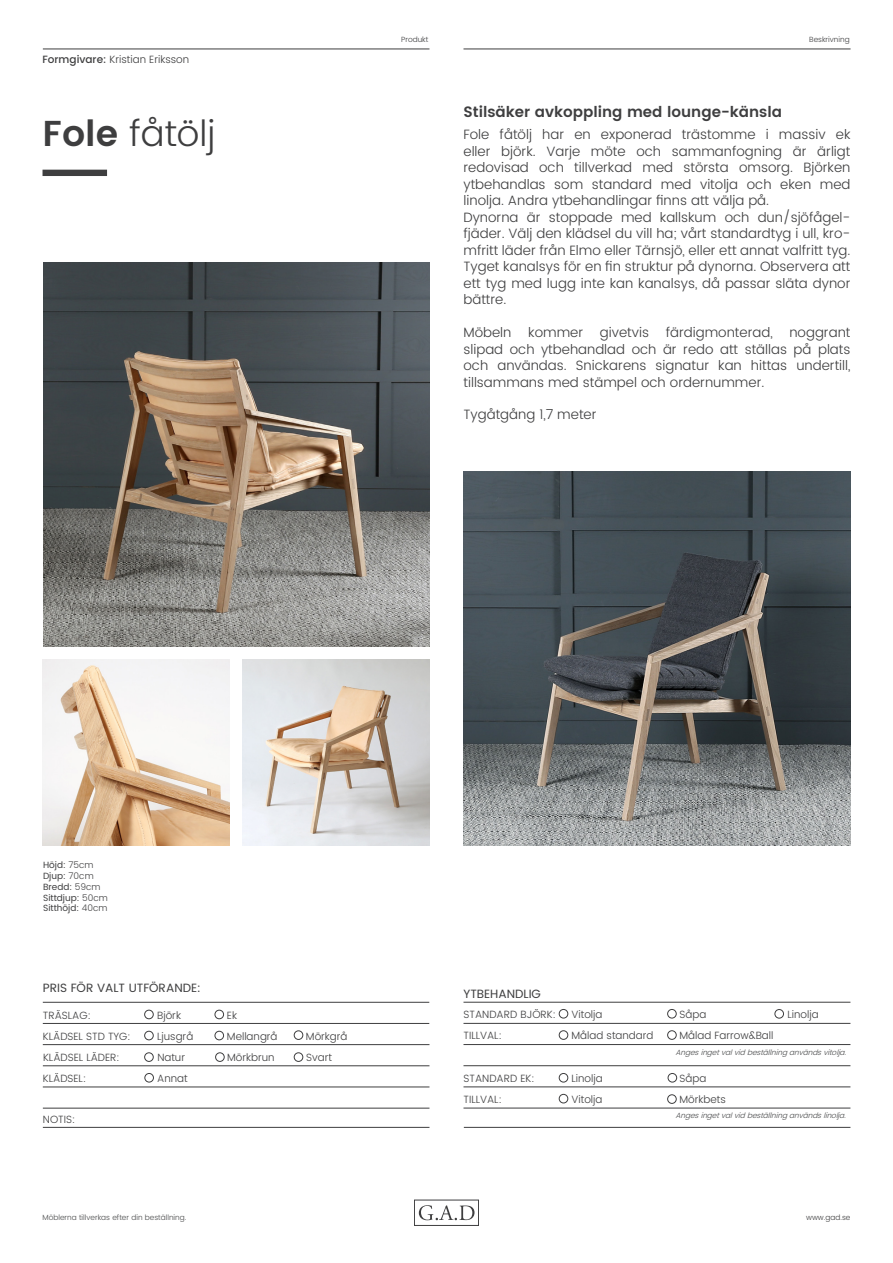
<style>
.page{position:relative;width:893px;height:1263px;background:#fff}
.page>*{position:absolute;margin:0;border:0;box-sizing:border-box;transform-origin:0 0}
.t1{font:300 36px "Poppins";color:#3e3e3f}
.t2{font:600 15px "Poppins";color:#3e3e3f}
.t3{font:300 13.5px/16.5px "Poppins";color:#3e3e3f;text-align:justify}
.t4{font:12px "Poppins";color:#3e3e3f}
.t5{font:300 10.5px "Poppins";color:#3e3e3f}
.t6{font:9px/10.8px "Poppins";color:#3e3e3f}
.t7{font:italic 300 7.5px "Poppins";color:#4a4b4c}
.t8{font:300 7.5px "Poppins";color:#4a4b4c}
.t9{font:300 7.5px "Poppins";color:#3e3e3f}
.s1{font-weight:500}
.s2{font-weight:600}
.s3{font-weight:300}
</style>
<div class="page">
<hr style="left:43px;top:49px;width:386px;height:1px;background:#3e3e3f">
<hr style="left:463px;top:49px;width:387px;height:1px;background:#3e3e3f">
<hr style="left:43px;top:1002px;width:386px;height:1px;background:#3e3e3f">
<hr style="left:43px;top:1023px;width:386px;height:1px;background:#3e3e3f">
<hr style="left:43px;top:1044px;width:386px;height:1px;background:#3e3e3f">
<hr style="left:43px;top:1065px;width:386px;height:1px;background:#3e3e3f">
<hr style="left:43px;top:1108px;width:386px;height:1px;background:#3e3e3f">
<hr style="left:43px;top:1127px;width:386px;height:1px;background:#3e3e3f">
<hr style="left:463px;top:1002px;width:387px;height:1px;background:#3e3e3f">
<hr style="left:463px;top:1023px;width:387px;height:1px;background:#3e3e3f">
<hr style="left:463px;top:1044px;width:387px;height:1px;background:#3e3e3f">
<hr style="left:463px;top:1065px;width:387px;height:1px;background:#3e3e3f">
<hr style="left:463px;top:1087px;width:387px;height:1px;background:#3e3e3f">
<hr style="left:463px;top:1108px;width:387px;height:1px;background:#3e3e3f">
<div style="left:559px;top:1009px;width:9px;height:9px;border:1px solid #3e3e3f;border-radius:50%"></div>
<div style="left:667px;top:1009px;width:9px;height:9px;border:1px solid #3e3e3f;border-radius:50%"></div>
<div style="left:775px;top:1009px;width:9px;height:9px;border:1px solid #3e3e3f;border-radius:50%"></div>
<div style="left:559px;top:1030px;width:9px;height:9px;border:1px solid #3e3e3f;border-radius:50%"></div>
<div style="left:559px;top:1073px;width:9px;height:9px;border:1px solid #3e3e3f;border-radius:50%"></div>
<div style="left:668px;top:1073px;width:9px;height:9px;border:1px solid #3e3e3f;border-radius:50%"></div>
<div style="left:559px;top:1094px;width:9px;height:9px;border:1px solid #3e3e3f;border-radius:50%"></div>
<div style="left:667px;top:1094px;width:9px;height:9px;border:1px solid #3e3e3f;border-radius:50%"></div>
<hr style="left:43px;top:1087px;width:386px;height:1px;background:#3e3e3f">
<div style="left:43px;top:170px;width:64px;height:6px;background:#3e3e3f"></div>
<svg style="left:419px;top:1205px;width:55px;height:15px"></svg>
<div style="left:414px;top:1200px;width:65px;height:26px;border:1px solid #3e3e3f"></div>
<hr style="left:464px;top:1127px;width:386px;height:1px;background:#3e3e3f">
<div style="left:667px;top:1030px;width:9px;height:9px;border:1px solid #3e3e3f;border-radius:50%"></div>
<div style="left:144px;top:1031px;width:9px;height:9px;border:1px solid #3e3e3f;border-radius:50%"></div>
<div style="left:215px;top:1031px;width:9px;height:9px;border:1px solid #3e3e3f;border-radius:50%"></div>
<div style="left:215px;top:1052px;width:9px;height:9px;border:1px solid #3e3e3f;border-radius:50%"></div>
<div style="left:144px;top:1010px;width:9px;height:9px;border:1px solid #3e3e3f;border-radius:50%"></div>
<div style="left:215px;top:1010px;width:9px;height:9px;border:1px solid #3e3e3f;border-radius:50%"></div>
<img style="left:43px;top:263px;width:386px;height:383px">
<img style="left:463px;top:471px;width:387px;height:374px">
<img style="left:243px;top:659px;width:186px;height:186px">
<div style="left:294px;top:1052px;width:9px;height:9px;border:1px solid #3e3e3f;border-radius:50%"></div>
<div style="left:144px;top:1052px;width:9px;height:9px;border:1px solid #3e3e3f;border-radius:50%"></div>
<div style="left:145px;top:1073px;width:9px;height:9px;border:1px solid #3e3e3f;border-radius:50%"></div>
<img style="left:43px;top:659px;width:187px;height:186px">
<div style="left:294px;top:1030px;width:9px;height:10px;border:1px solid #3e3e3f;border-radius:50%"></div>
<p class="t5" style="left:43px;top:51px;width:148px"><span class="s1">Formgivare:</span> Kristian Eriksson</p>
<p class="t1" style="left:43px;top:107px;width:174px"><span class="s2">Fole</span> fåtölj</p>
<p class="t9" style="left:401px;top:34px;width:29px">Produkt</p>
<p class="t9" style="left:809px;top:34px;width:42px">Beskrivning</p>
<p class="t2" style="left:463px;top:100px;width:320px">Stilsäker avkoppling med lounge-känsla</p>
<p class="t3" style="left:463px;top:127px;width:388px">Fole fåtölj har en exponerad trästomme i massiv ek eller björk. Varje möte och sammanfogning är ärligt redovisad och tillverkad med största omsorg. Björken ytbehandlas som standard med vitolja och eken med linolja. Andra ytbehandlingar finns att välja på.</p>
<p class="t3" style="left:463px;top:209px;width:388px">Dynorna är stoppade med kallskum och dun/sjöfågel&shy;fjäder. Välj den klädsel du vill ha; vårt standardtyg i ull, kro&shy;mfritt läder från Elmo eller Tärnsjö, eller ett annat valfritt tyg.<br>Tyget kanalsys för en fin struktur på dynorna. Observera att ett tyg med lugg inte kan kanalsys, då passar släta dynor bättre.</p>
<p class="t3" style="left:463px;top:325px;width:388px">Möbeln kommer givetvis färdigmonterad, noggrant slipad och ytbehandlad och är redo att ställas på plats och användas. Snickarens signatur kan hittas undertill, tillsammans med stämpel och ordernummer.</p>
<p class="t3" style="left:463px;top:407px;width:135px">Tygåtgång 1,7 meter</p>
<p class="t6" style="left:43px;top:860px;width:59px">Höjd: <span class="s3">75cm<br></span>Djup: <span class="s3">70cm<br></span>Bredd: <span class="s3">59cm</span></p>
<p class="t6" style="left:43px;top:892px;width:66px">Sittdjup: <span class="s3">50cm<br></span>Sitthöjd: <span class="s3">40cm</span></p>
<p class="t4" style="left:43px;top:979px;width:159px">PRIS FÖR VALT UTFÖRANDE:</p>
<p class="t5" style="left:43px;top:1007px;width:49px">TRÄSLAG:</p>
<p class="t5" style="left:157px;top:1007px;width:25px">Björk</p>
<p class="t5" style="left:227px;top:1007px;width:12px">Ek</p>
<p class="t5" style="left:43px;top:1028px;width:89px">KLÄDSEL STD TYG:</p>
<p class="t5" style="left:157px;top:1028px;width:38px">Ljusgrå</p>
<p class="t5" style="left:227px;top:1028px;width:52px">Mellangrå</p>
<p class="t5" style="left:306px;top:1028px;width:43px">Mörkgrå</p>
<p class="t5" style="left:43px;top:1050px;width:78px">KLÄDSEL LÄDER:</p>
<p class="t5" style="left:157px;top:1050px;width:29px">Natur</p>
<p class="t5" style="left:227px;top:1050px;width:49px">Mörkbrun</p>
<p class="t5" style="left:306px;top:1050px;width:27px">Svart</p>
<p class="t5" style="left:43px;top:1071px;width:45px">KLÄDSEL:</p>
<p class="t5" style="left:157px;top:1071px;width:32px">Annat</p>
<p class="t5" style="left:43px;top:1112px;width:34px">NOTIS:</p>
<p class="t8" style="left:43px;top:1212px;width:145px">Möblerna tillverkas efter din beställning.</p>
<p class="t4" style="left:463px;top:985px;width:79px">YTBEHANDLIG</p>
<p class="t5" style="left:463px;top:1007px;width:94px">STANDARD BJÖRK:</p>
<p class="t5" style="left:571px;top:1007px;width:33px">Vitolja</p>
<p class="t5" style="left:679px;top:1007px;width:28px">Såpa</p>
<p class="t5" style="left:787px;top:1007px;width:33px">Linolja</p>
<p class="t5" style="left:463px;top:1027px;width:40px">TILLVAL:</p>
<p class="t5" style="left:571px;top:1027px;width:83px">Målad standard</p>
<p class="t5" style="left:679px;top:1027px;width:95px">Målad Farrow&amp;Ball</p>
<p class="t5" style="left:463px;top:1071px;width:73px">STANDARD EK:</p>
<p class="t5" style="left:571px;top:1071px;width:33px">Linolja</p>
<p class="t5" style="left:679px;top:1071px;width:28px">Såpa</p>
<p class="t5" style="left:463px;top:1091px;width:40px">TILLVAL:</p>
<p class="t5" style="left:571px;top:1091px;width:33px">Vitolja</p>
<p class="t5" style="left:679px;top:1091px;width:48px">Mörkbets</p>
<p class="t7" style="left:675px;top:1047px;width:175px">Angesingetvalvidbeställninganvändsvitolja.</p>
<p class="t7" style="left:675px;top:1110px;width:175px">Angesingetvalvidbeställninganvändslinolja.</p>
<p class="t9" style="left:806px;top:1212px;width:46px">www.gad.se</p>
</div>
